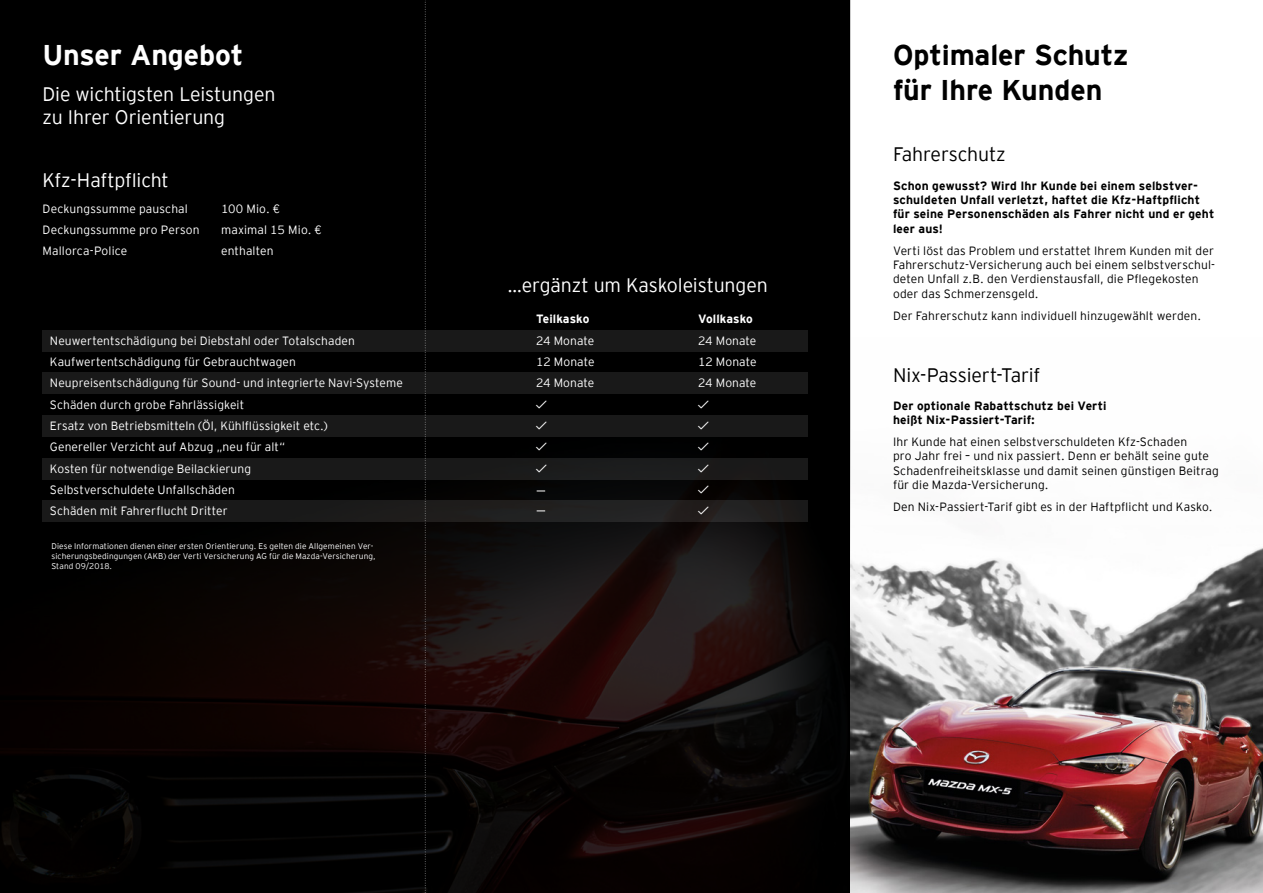
<style>
.page{position:relative;width:1263px;height:893px;background:#fff}
.page>*{position:absolute;margin:0;border:0;box-sizing:border-box;transform-origin:0 0}
.t1{font:700 28.5px/34.2px "Interstate Mazda";letter-spacing:-.005em;color:#000}
.t2{font:700 28.5px "Interstate Mazda";letter-spacing:-.005em;color:#fff}
.t3{font:300 19.5px/23.4px "Interstate Mazda";letter-spacing:-.005em;color:#fff}
.t4{font:300 19.5px "Interstate Mazda";letter-spacing:-.005em;color:#000}
.t5{font:300 12px/21.3px "Interstate Mazda";letter-spacing:.01em;color:#fff}
.t6{font:300 12px/14.4px "Interstate Mazda";letter-spacing:.015em;color:#000}
.t7{font:700 12px/14.4px "Interstate Mazda";letter-spacing:.015em;color:#000}
.t8{font:700 12px "Interstate Mazda";letter-spacing:.005em;color:#fff}
.t9{font:300 8.25px/9.9px "Interstate Mazda";letter-spacing:.015em;color:#fff}
</style>
<div class="page">
<img style="left:0;top:0;width:850px;height:893px">
<img style="left:850px;top:337px;width:413px;height:556px">
<div style="left:43px;top:501px;width:765px;height:21px;background:#1e1c1b"></div>
<div style="left:43px;top:458px;width:765px;height:21px;background:#191919"></div>
<div style="left:43px;top:415px;width:765px;height:22px;background:#191919"></div>
<div style="left:43px;top:373px;width:765px;height:21px;background:#191919"></div>
<div style="left:43px;top:330px;width:765px;height:21px;background:#191919"></div>
<svg style="left:425px;top:0;width:1px;height:893px"></svg>
<svg style="left:536px;top:400px;width:10px;height:8px"></svg>
<svg style="left:698px;top:400px;width:10px;height:8px"></svg>
<svg style="left:536px;top:443px;width:10px;height:8px"></svg>
<svg style="left:698px;top:443px;width:10px;height:8px"></svg>
<svg style="left:698px;top:485px;width:10px;height:8px"></svg>
<h1 class="t2" style="left:43px;top:35px;width:203px">Unser Angebot</h1>
<h1 class="t1" style="left:893px;top:36px;width:237px">Optimaler Schutz für Ihre Kunden</h1>
<h2 class="t3" style="left:43px;top:81px;width:234px">Die wichtigsten Leistungen zu Ihrer Orientierung</h2>
<h2 class="t3" style="left:43px;top:168px;width:128px">Kfz-Haftpflicht</h2>
<p class="t5" style="left:43px;top:197px;width:147px">Deckungssumme pauschal</p>
<p class="t5" style="left:221px;top:197px;width:61px">100 Mio. €</p>
<p class="t5" style="left:43px;top:218px;width:159px">Deckungssumme pro Person</p>
<p class="t5" style="left:221px;top:218px;width:102px">maximal 15 Mio. €</p>
<p class="t5" style="left:43px;top:239px;width:86px">Mallorca-Police</p>
<p class="t5" style="left:221px;top:239px;width:54px">enthalten</p>
<h2 class="t3" style="left:508px;top:272px;width:262px">…ergänzt um Kaskoleistungen</h2>
<p class="t8" style="left:536px;top:311px;width:55px">Teilkasko</p>
<p class="t8" style="left:698px;top:311px;width:56px">Vollkasko</p>
<p class="t5" style="left:50px;top:329px;width:306px">Neuwertentschädigung bei Diebstahl oder Totalschaden</p>
<p class="t5" style="left:536px;top:329px;width:60px">24 Monate</p>
<p class="t5" style="left:698px;top:329px;width:60px">24 Monate</p>
<p class="t5" style="left:50px;top:350px;width:248px">Kaufwertentschädigung für Gebrauchtwagen</p>
<p class="t5" style="left:536px;top:350px;width:60px">12 Monate</p>
<p class="t5" style="left:698px;top:350px;width:60px">12 Monate</p>
<p class="t5" style="left:50px;top:372px;width:354px">Neupreisentschädigung für Sound- und integrierte Navi-Systeme</p>
<p class="t5" style="left:536px;top:372px;width:60px">24 Monate</p>
<p class="t5" style="left:698px;top:372px;width:60px">24 Monate</p>
<p class="t5" style="left:50px;top:393px;width:279px">Schäden durch grobe Fahrlässigkeit<br>Ersatz von Betriebsmitteln (Öl, Kühlflüssigkeit etc.)<br>Genereller Verzicht auf Abzug „neu für alt“<br>Kosten für notwendige Beilackierung Selbstverschuldete Unfallschäden<br>Schäden mit Fahrerflucht Dritter</p>
<p class="t9" style="left:51px;top:541px;width:326px">Diese Informationen dienen einer ersten Orientierung. Es gelten die Allgemeinen Ver&shy;sicherungsbedingungen (AKB) der Verti Versicherung AG für die Mazda-Versicherung,<br>Stand 09/2018.</p>
<h2 class="t4" style="left:893px;top:141px;width:114px">Fahrerschutz</h2>
<p class="t7" style="left:893px;top:177px;width:323px">Schon gewusst? Wird Ihr Kunde bei einem selbstver&shy;schuldeten Unfall verletzt, haftet die Kfz-Haftpflicht für seine Personenschäden als Fahrer nicht und er geht leer aus!</p>
<p class="t6" style="left:893px;top:242px;width:324px">Verti löst das Problem und erstattet Ihrem Kunden mit der Fahrerschutz-Versicherung auch bei einem selbstverschul&shy;deten Unfall z.B. den Verdienstausfall, die Pflegekosten oder das Schmerzensgeld.</p>
<p class="t6" style="left:893px;top:308px;width:310px">Der Fahrerschutz kann individuell hinzugewählt werden.</p>
<h2 class="t4" style="left:893px;top:361px;width:149px">Nix-Passiert-Tarif</h2>
<p class="t7" style="left:893px;top:397px;width:215px">Der optionale Rabattschutz bei Verti heißt Nix-Passiert-Tarif:</p>
<p class="t6" style="left:893px;top:434px;width:327px">Ihr Kunde hat einen selbstverschuldeten Kfz-Schaden<br>pro Jahr frei – und nix passiert. Denn er behält seine gute Schadenfreiheitsklasse und damit seinen günstigen Beitrag für die Mazda-Versicherung.</p>
<p class="t6" style="left:893px;top:499px;width:321px">Den Nix-Passiert-Tarif gibt es in der Haftpflicht und Kasko.</p>
</div>
